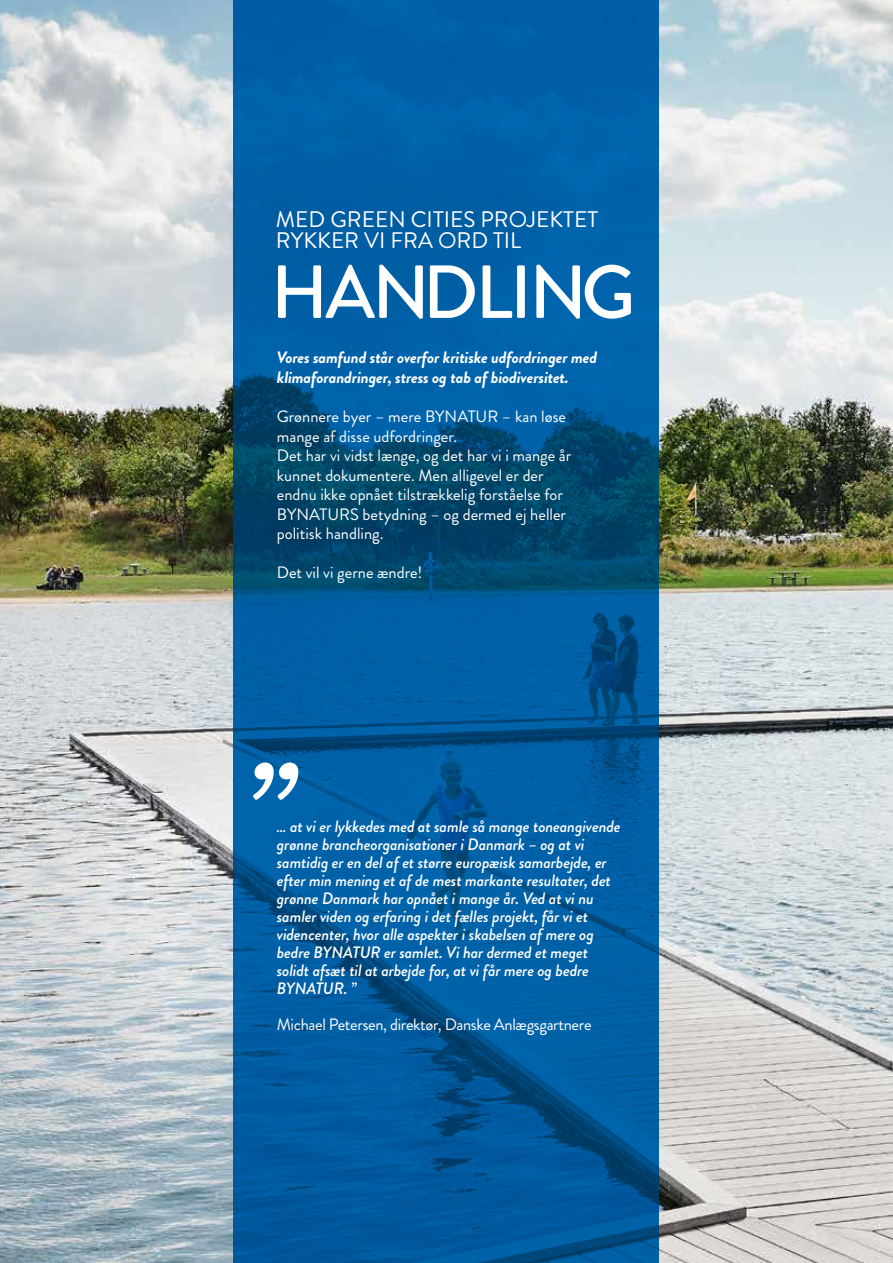
<style>
.page{position:relative;width:893px;height:1263px;background:#fff}
.page>*{position:absolute;margin:0;border:0;box-sizing:border-box;transform-origin:0 0}
.t1{font:italic 700 127.5px "Brandon Grotesque";color:#fff}
.t2{font:500 75px "Brandon Grotesque";letter-spacing:-.04em;color:#fff}
.t3{font:22.5px/21px "Brandon Grotesque";color:#fff}
.t4{font:italic 500 16.5px/18px "Brandon Grotesque";letter-spacing:-.01em;color:#fff}
.t5{font:16.5px/19.5px "Brandon Grotesque";color:#fff}
.t6{font:italic 700 16.5px/19.5px "Brandon Grotesque";letter-spacing:-.01em;color:#fff}
.t7{font:16.5px "Brandon Grotesque";letter-spacing:-.02em;color:#fff}
</style>
<div class="page">
<img style="left:0;top:0;width:893px;height:1263px">
<svg style="left:234px;top:0;width:425px;height:1263px;background:#005a9a"></svg>
<h3 class="t3" style="left:276px;top:209px;width:324px">MED GREEN CITIES PROJEKTET<br>RYKKER VI FRA ORD TIL</h3>
<h2 class="t2" style="left:271px;top:240px;width:366px">HANDLING</h2>
<p class="t6" style="left:277px;top:348px;width:322px">Vores samfund står overfor kritiske udfordringer med klimaforandringer, stress og tab af biodiversitet.</p>
<p class="t5" style="left:277px;top:407px;width:296px">Grønnere byer – mere BYNATUR – kan løse mange af disse udfordringer.<br>Det har vi vidst længe, og det har vi i mange år kunnet dokumentere. Men alligevel er der endnu ikke opnået tilstrækkelig forståelse for BYNATURS betydning – og dermed ej heller politisk handling.</p>
<p class="t5" style="left:277px;top:563px;width:147px">Det vil vi gerne ændre!</p>
<h1 class="t1" style="left:237px;top:720px;width:83px">”</h1>
<p class="t4" style="left:277px;top:817px;width:345px">… at vi er lykkedes med at samle så mange toneangivende grønne brancheorganisationer i Danmark – og at vi samtidig er en del af et større europæisk samarbejde, er efter min mening et af de mest markante resultater, det grønne Danmark har opnået i mange år. Ved at vi nu samler viden og erfaring i det fælles projekt, får vi et videncenter, hvor alle aspekter i skabelsen af mere og bedre BYNATUR er samlet. Vi har dermed et meget solidt afsæt til at arbejde for, at vi får mere og bedre BYNATUR. ”</p>
<p class="t7" style="left:277px;top:1013px;width:316px">Michael Petersen, direktør, Danske Anlægsgartnere</p>
</div>
